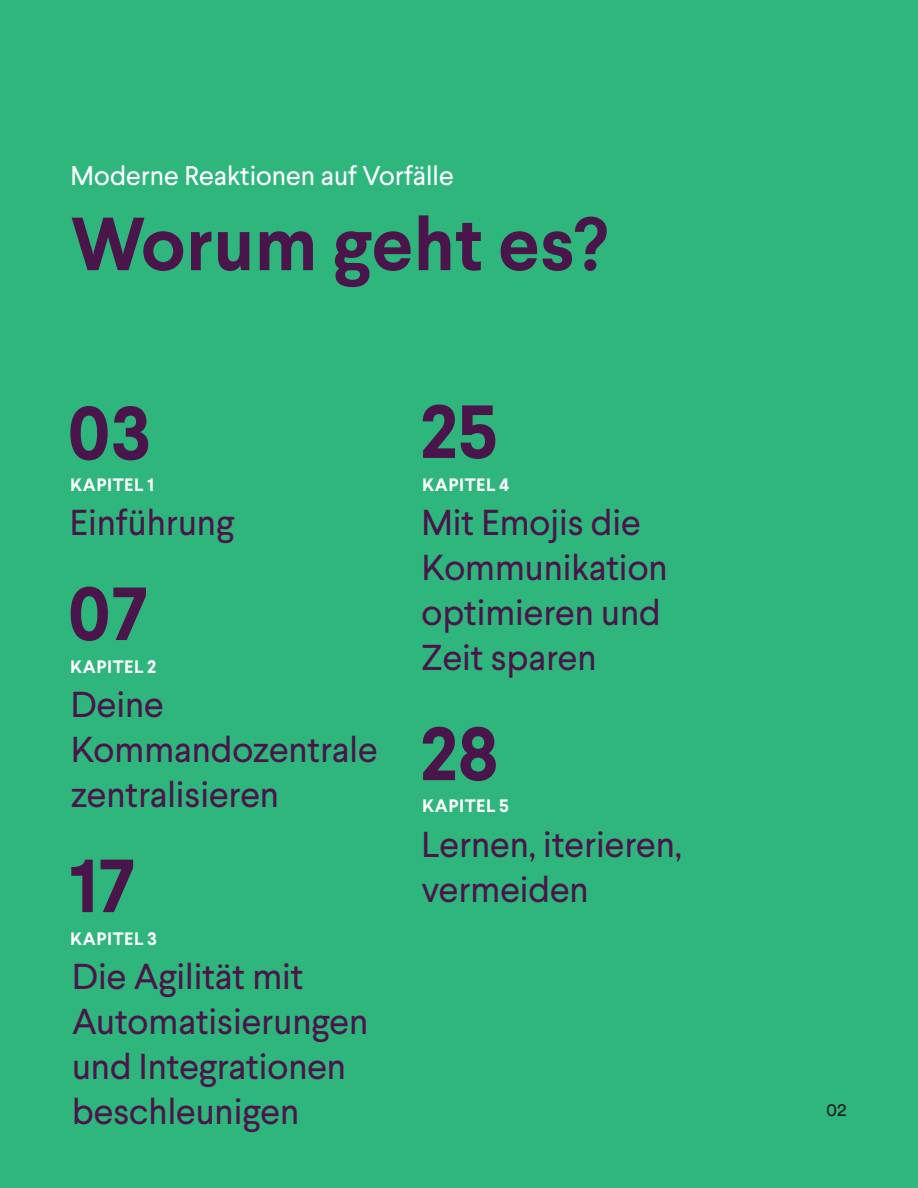
<style>
.page{position:relative;width:918px;height:1188px;background:#2eb67d}
.page>*{position:absolute;margin:0;border:0;box-sizing:border-box;transform-origin:0 0}
.t1{font:700 75px "Larsseit";color:#4a154b}
.t2{font:36px/45px "Larsseit";color:#4a154b}
.t3{font:27px "Larsseit";color:#fff}
.t4{font:700 18px "Larsseit";letter-spacing:.03em;color:#fff}
.t5{font:18px "Circular Pro";color:#231f20}
</style>
<div class="page">
<p class="t3" style="left:70px;top:158px;width:385px">Moderne Reaktionen auf Vorfälle</p>
<p class="t1" style="left:70px;top:196px;width:539px">Worum geht es?</p>
<p class="t1" style="left:68px;top:385px;width:85px">03</p>
<p class="t1" style="left:420px;top:383px;width:79px">25</p>
<p class="t4" style="left:70px;top:473px;width:86px">KAPITEL 1</p>
<p class="t4" style="left:422px;top:473px;width:89px">KAPITEL 4</p>
<p class="t2" style="left:70px;top:500px;width:166px">Einführung</p>
<p class="t2" style="left:422px;top:500px;width:248px">Mit Emojis die<br>Kommunikation optimieren und<br>Zeit sparen</p>
<p class="t1" style="left:68px;top:565px;width:83px">07</p>
<p class="t4" style="left:70px;top:655px;width:88px">KAPITEL 2</p>
<p class="t2" style="left:71px;top:681px;width:308px">Deine<br>Kommandozentrale zentralisieren</p>
<p class="t1" style="left:69px;top:838px;width:68px">17</p>
<p class="t4" style="left:70px;top:927px;width:88px">KAPITEL 3</p>
<p class="t2" style="left:72px;top:954px;width:298px">Die Agilität mit<br>Automatisierungen und Integrationen beschleunigen</p>
<p class="t1" style="left:420px;top:706px;width:81px">28</p>
<p class="t4" style="left:422px;top:794px;width:88px">KAPITEL 5</p>
<p class="t2" style="left:422px;top:821px;width:262px">Lernen, iterieren, vermeiden</p>
<p class="t5" style="left:826px;top:1098px;width:22px">02</p>
</div>
